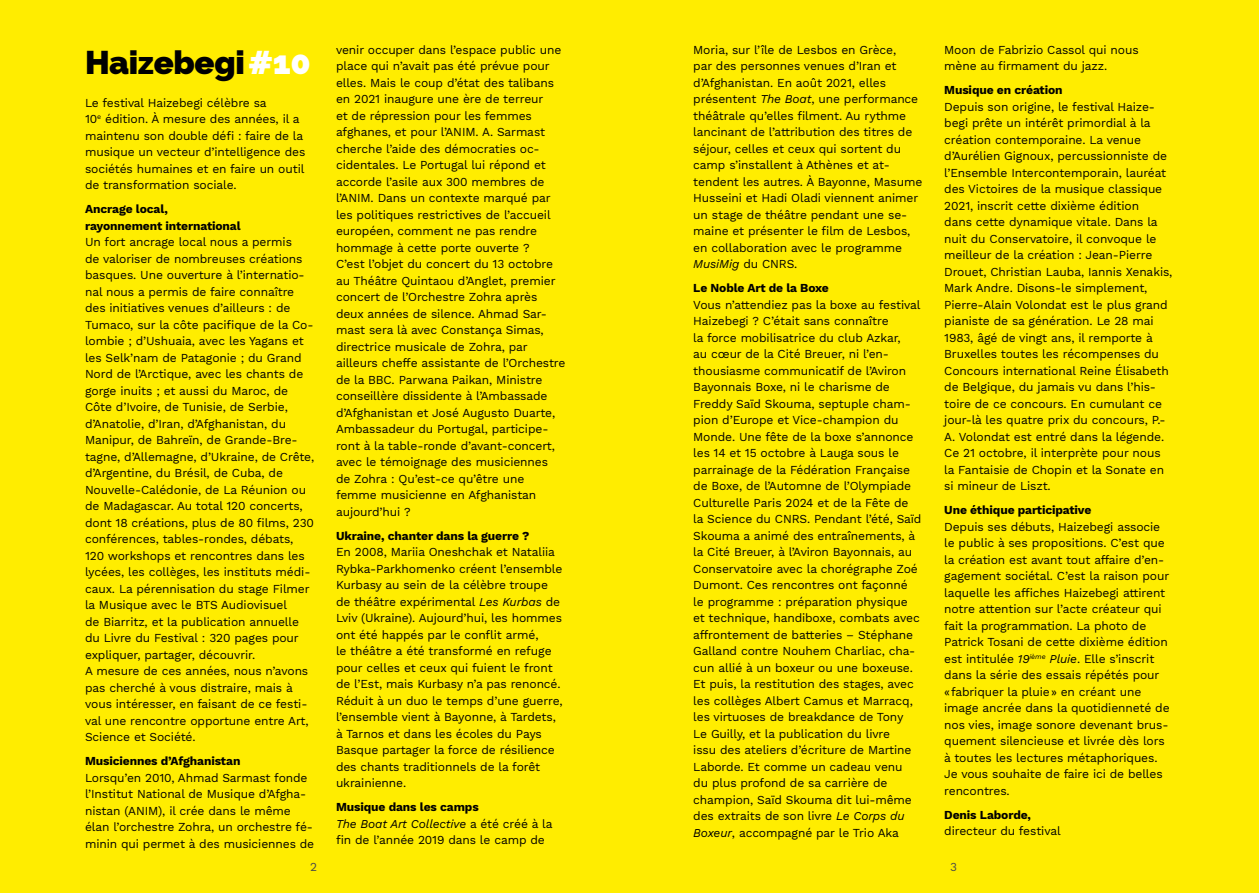
<style>
.page{position:relative;width:1259px;height:893px;background:#ffed00}
.page>*{position:absolute;margin:0;border:0;box-sizing:border-box;transform-origin:0 0}
.t1{font:800 33px "Raleway";letter-spacing:-.01em;color:#000}
.t2{font:12px/16.5px "Work Sans";letter-spacing:-.01em;color:#000}
.t3{font:700 12px/16.5px "Work Sans";letter-spacing:-.01em;color:#000}
.t4{font:12px "Work Sans";color:#4a4a49}
.s1{color:#fff}
.s2{font-style:italic}
.s3{font-weight:700}
</style>
<div class="page">
<h1 class="t1" style="left:85px;top:43px;width:227px">Haizebegi<span class="s1">#10</span></h1>
<p class="t2" style="left:85px;top:95px;width:222px">Le festival Haizebegi célèbre sa<br>10<sup>e</sup> édition. À mesure des années, il a maintenu son double défi : faire de la musique un vecteur d’intelligence des sociétés humaines et en faire un outil de transformation sociale.</p>
<p class="t3" style="left:85px;top:201px;width:157px">Ancrage local, rayonnement international</p>
<p class="t2" style="left:85px;top:234px;width:231px">Un fort ancrage local nous a permis<br>de valoriser de nombreuses créations basques. Une ouverture à l’internatio&shy;nal nous a permis de faire connaître des initiatives venues d’ailleurs : de Tumaco, sur la côte pacifique de la Co&shy;lombie ; d’Ushuaia, avec les Yagans et les Selk’nam de Patagonie ; du Grand Nord de l’Arctique, avec les chants de gorge inuits ; et aussi du Maroc, de Côte d’Ivoire, de Tunisie, de Serbie, d’Anatolie, d’Iran, d’Afghanistan, du Manipur, de Bahreïn, de Grande-Bre&shy;tagne, d’Allemagne, d’Ukraine, de Crête, d’Argentine, du Brésil, de Cuba, de Nouvelle-Calédonie, de La Réunion ou de Madagascar. Au total 120 concerts, dont 18 créations, plus de 80 films, 230 conférences, tables-rondes, débats, 120 workshops et rencontres dans les lycées, les collèges, les instituts médi&shy;caux. La pérennisation du stage Filmer la Musique avec le BTS Audiovisuel<br>de Biarritz, et la publication annuelle du Livre du Festival : 320 pages pour expliquer, partager, découvrir.<br>A mesure de ces années, nous n’avons pas cherché à vous distraire, mais à vous intéresser, en faisant de ce festi&shy;val une rencontre opportune entre Art, Science et Société.</p>
<p class="t3" style="left:85px;top:753px;width:157px">Musiciennes d’Afghanistan</p>
<p class="t2" style="left:85px;top:770px;width:231px">Lorsqu’en 2010, Ahmad Sarmast fonde l’Institut National de Musique d’Afgha&shy;nistan (ANIM), il crée dans le même élan l’orchestre Zohra, un orchestre fé&shy;minin qui permet à des musiciennes de</p>
<p class="t2" style="left:336px;top:42px;width:231px">venir occuper dans l’espace public une place qui n’avait pas été prévue pour elles. Mais le coup d’état des talibans en 2021 inaugure une ère de terreur<br>et de répression pour les femmes afghanes, et pour l’ANIM. A. Sarmast cherche l’aide des démocraties oc&shy;cidentales. Le Portugal lui répond et accorde l’asile aux 300 membres de l’ANIM. Dans un contexte marqué par les politiques restrictives de l’accueil européen, comment ne pas rendre hommage à cette porte ouverte ?<br>C’est l’objet du concert du 13 octobre au Théâtre Quintaou d’Anglet, premier concert de l’Orchestre Zohra après deux années de silence. Ahmad Sar&shy;mast sera là avec Constança Simas, directrice musicale de Zohra, par ailleurs cheffe assistante de l’Orchestre de la BBC. Parwana Paikan, Ministre conseillère dissidente à l’Ambassade d’Afghanistan et José Augusto Duarte, Ambassadeur du Portugal, participe&shy;ront à la table-ronde d’avant-concert, avec le témoignage des musiciennes<br>de Zohra : Qu’est-ce qu’être une femme musicienne en Afghanistan aujourd’hui ?</p>
<p class="t3" style="left:336px;top:528px;width:195px">Ukraine, chanter dans la guerre ?</p>
<p class="t2" style="left:336px;top:544px;width:228px">En 2008, Mariia Oneshchak et Nataliia Rybka-Parkhomenko créent l’ensemble Kurbasy au sein de la célèbre troupe de théâtre expérimental <span class="s2">Les Kurbas</span> de Lviv (Ukraine). Aujourd’hui, les hommes ont été happés par le conflit armé,<br>le théâtre a été transformé en refuge pour celles et ceux qui fuient le front de l’Est, mais Kurbasy n’a pas renoncé.<br>Réduit à un duo le temps d’une guerre, l’ensemble vient à Bayonne, à Tardets, à Tarnos et dans les écoles du Pays Basque partager la force de résilience des chants traditionnels de la forêt ukrainienne.</p>
<p class="t2" style="left:336px;top:799px;width:218px"><span class="s3">Musique dans les camps<br></span><span class="s2">The Boat Art Collective</span> a été créé à la fin de l’année 2019 dans le camp de</p>
<p class="t2" style="left:693px;top:42px;width:230px">Moria, sur l’île de Lesbos en Grèce,<br>par des personnes venues d’Iran et d’Afghanistan. En août 2021, elles présentent <span class="s2">The Boat</span>, une performance théâtrale qu’elles filment. Au rythme lancinant de l’attribution des titres de séjour, celles et ceux qui sortent du camp s’installent à Athènes et at&shy;tendent les autres. À Bayonne, Masume Husseini et Hadi Oladi viennent animer un stage de théâtre pendant une se&shy;maine et présenter le film de Lesbos, en collaboration avec le programme <span class="s2">MusiMig</span> du CNRS.</p>
<p class="t3" style="left:693px;top:280px;width:137px">Le Noble Art de la Boxe</p>
<p class="t2" style="left:693px;top:297px;width:230px">Vous n’attendiez pas la boxe au festival Haizebegi ? C’était sans connaître<br>la force mobilisatrice du club Azkar,<br>au cœur de la Cité Breuer, ni l’en&shy;thousiasme communicatif de l’Aviron Bayonnais Boxe, ni le charisme de Freddy Saïd Skouma, septuple cham&shy;pion d’Europe et Vice-champion du Monde. Une fête de la boxe s’annonce les 14 et 15 octobre à Lauga sous le parrainage de la Fédération Française de Boxe, de l’Automne de l’Olympiade Culturelle Paris 2024 et de la Fête de la Science du CNRS. Pendant l’été, Saïd Skouma a animé des entraînements, à la Cité Breuer, à l’Aviron Bayonnais, au Conservatoire avec la chorégraphe Zoé Dumont. Ces rencontres ont façonné<br>le programme : préparation physique et technique, handiboxe, combats avec affrontement de batteries – Stéphane Galland contre Nouhem Charliac, cha&shy;cun allié à un boxeur ou une boxeuse.<br>Et puis, la restitution des stages, avec les collèges Albert Camus et Marracq, les virtuoses de breakdance de Tony<br>Le Guilly, et la publication du livre<br>issu des ateliers d’écriture de Martine Laborde. Et comme un cadeau venu<br>du plus profond de sa carrière de champion, Saïd Skouma dit lui-même des extraits de son livre <span class="s2">Le Corps du Boxeur</span>, accompagné par le Trio Aka</p>
<p class="t2" style="left:944px;top:42px;width:196px">Moon de Fabrizio Cassol qui nous mène au firmament du jazz.</p>
<p class="t3" style="left:944px;top:82px;width:120px">Musique en création</p>
<p class="t2" style="left:944px;top:99px;width:230px">Depuis son origine, le festival Haize&shy;begi prête un intérêt primordial à la création contemporaine. La venue d’Aurélien Gignoux, percussionniste de l’Ensemble Intercontemporain, lauréat des Victoires de la musique classique 2021, inscrit cette dixième édition<br>dans cette dynamique vitale. Dans la nuit du Conservatoire, il convoque le meilleur de la création : Jean-Pierre Drouet, Christian Lauba, Iannis Xenakis, Mark Andre. Disons-le simplement, Pierre-Alain Volondat est le plus grand pianiste de sa génération. Le 28 mai 1983, âgé de vingt ans, il remporte à Bruxelles toutes les récompenses du Concours international Reine Élisabeth de Belgique, du jamais vu dans l’his&shy;toire de ce concours. En cumulant ce jour-là les quatre prix du concours, P.- A. Volondat est entré dans la légende.<br>Ce 21 octobre, il interprète pour nous la Fantaisie de Chopin et la Sonate en si mineur de Liszt.</p>
<p class="t3" style="left:944px;top:502px;width:149px">Une éthique participative</p>
<p class="t2" style="left:944px;top:519px;width:227px">Depuis ses débuts, Haizebegi associe le public à ses propositions. C’est que la création est avant tout affaire d’en&shy;gagement sociétal. C’est la raison pour laquelle les affiches Haizebegi attirent notre attention sur l’acte créateur qui fait la programmation. La photo de Patrick Tosani de cette dixième édition est intitulée <span class="s2">19</span><sup>ième</sup> <span class="s2">Pluie</span>. Elle s’inscrit dans la série des essais répétés pour «fabriquer la pluie» en créant une image ancrée dans la quotidienneté de nos vies, image sonore devenant brus&shy;quement silencieuse et livrée dès lors à toutes les lectures métaphoriques.<br>Je vous souhaite de faire ici de belles rencontres.</p>
<p class="t3" style="left:944px;top:807px;width:88px">Denis Laborde,</p>
<p class="t2" style="left:944px;top:823px;width:118px">directeur du festival</p>
<p class="t4" style="left:310px;top:860px;width:8px">2</p>
<p class="t4" style="left:950px;top:860px;width:8px">3</p>
</div>
